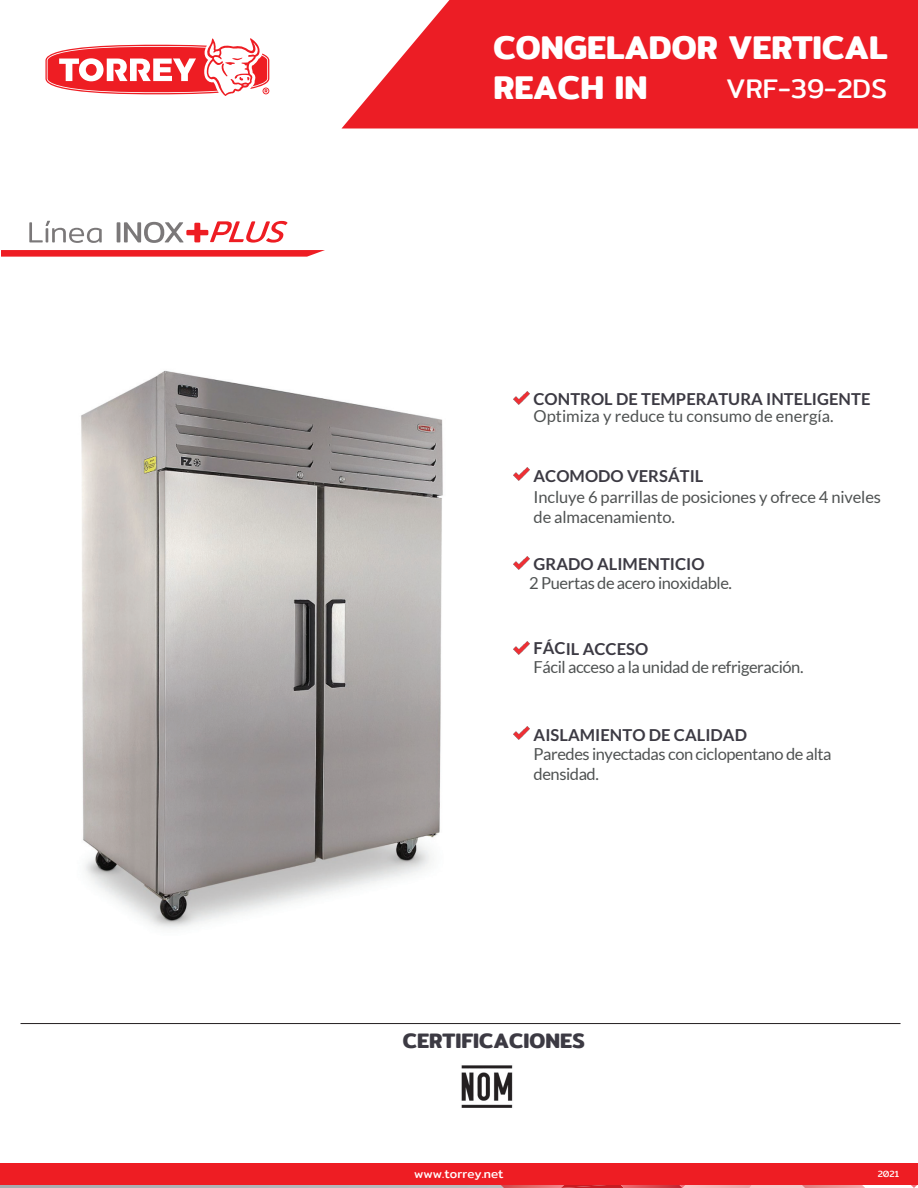
<style>
.page{position:relative;width:918px;height:1188px;background:#fff}
.page>*{position:absolute;margin:0;border:0;box-sizing:border-box;transform-origin:0 0}
.t1{font:600 33px/39.6px "Mitr";color:#fff}
.t2{font:27px "Mitr";color:#fff}
.t3{font:600 21px "Mitr";color:#3c3a43}
.t4{font:16.5px/19.8px "Lato";letter-spacing:-.025em;color:#4f5252}
.t5{font:700 16.5px "Lato";color:#3c3a43}
.t6{font:16.5px "Lato";color:#4f5252}
.t7{font:12px "Mitr";color:#fff}
.t8{font:9px "Mitr";color:#fff}
</style>
<div class="page">
<svg style="left:342px;top:0;width:576px;height:129px;background:#ee363d"></svg>
<svg style="left:45px;top:38px;width:225px;height:58px"></svg>
<svg style="left:910px;top:1184px;width:8px;height:4px"></svg>
<svg style="left:0;top:1184px;width:865px;height:4px;background:#d07c80"></svg>
<div style="left:0;top:1163px;width:918px;height:21px;background:#ee1d23"></div>
<hr style="left:21px;top:1023px;width:880px;height:1px;background:#231f20">
<svg style="left:1px;top:250px;width:324px;height:7px;background:#ef3035"></svg>
<img style="left:513px;top:391px;width:16px;height:14px">
<img style="left:513px;top:726px;width:16px;height:13px">
<img style="left:513px;top:467px;width:16px;height:13px">
<img style="left:513px;top:641px;width:16px;height:14px">
<img style="left:513px;top:557px;width:16px;height:13px">
<img style="left:461px;top:1065px;width:52px;height:43px">
<svg style="left:29px;top:221px;width:73px;height:22px"></svg>
<svg style="left:117px;top:221px;width:171px;height:22px"></svg>
<img style="left:81px;top:370px;width:362px;height:559px">
<h1 class="t1" style="left:494px;top:28px;width:395px">CONGELADOR VERTICAL<br>REACH IN</h1>
<h2 class="t2" style="left:726px;top:69px;width:162px">VRF-39-2DS</h2>
<p class="t5" style="left:534px;top:389px;width:338px">CONTROL DE TEMPERATURA INTELIGENTE</p>
<p class="t6" style="left:534px;top:407px;width:301px">Optimiza y reduce tu consumo de energía.</p>
<p class="t5" style="left:534px;top:466px;width:171px">ACOMODO VERSÁTIL</p>
<p class="t4" style="left:534px;top:487px;width:349px">Incluye 6 parrillas de posiciones y ofrece 4 niveles de almacenamiento.</p>
<p class="t5" style="left:534px;top:554px;width:173px">GRADO ALIMENTICIO</p>
<p class="t4" style="left:529px;top:573px;width:204px">2 Puertas de acero inoxidable.</p>
<p class="t5" style="left:534px;top:639px;width:116px">FÁCIL ACCESO</p>
<p class="t4" style="left:534px;top:657px;width:271px">Fácil acceso a la unidad de refrigeración.</p>
<p class="t5" style="left:534px;top:726px;width:215px">AISLAMIENTO DE CALIDAD</p>
<p class="t4" style="left:534px;top:744px;width:300px">Paredes inyectadas con ciclopentano de alta densidad.</p>
<p class="t3" style="left:403px;top:1025px;width:183px">CERTIFICACIONES</p>
<p class="t7" style="left:414px;top:1165px;width:91px">www.torrey.net</p>
<p class="t8" style="left:878px;top:1167px;width:23px">2021</p>
</div>
